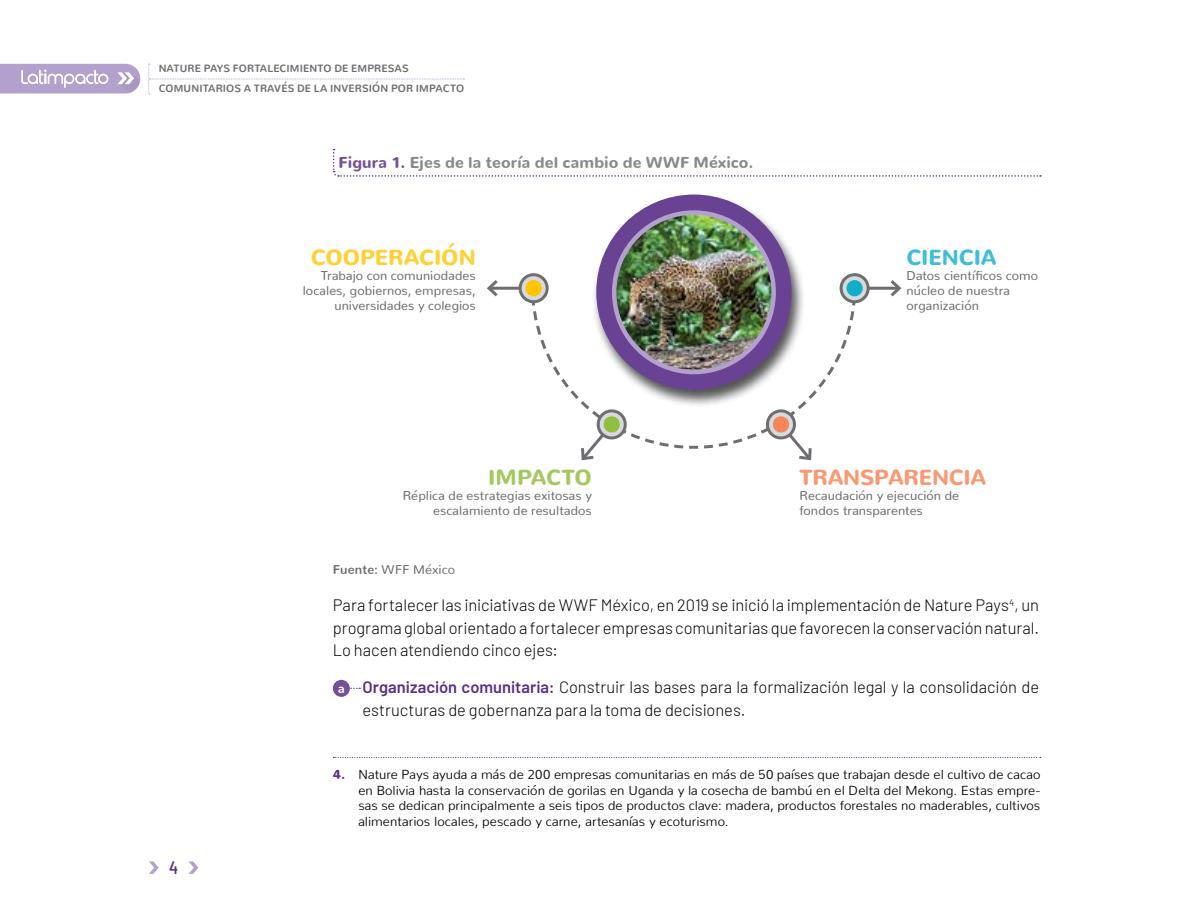
<style>
.page{position:relative;width:1188px;height:918px;background:#fff}
.page>*{position:absolute;margin:0;border:0;box-sizing:border-box;transform-origin:0 0}
.t1{font:900 21.75px "Nunito";letter-spacing:-.01em;color:#f79b75}
.t2{font:900 21.75px "Nunito";color:#ffd135}
.t3{font:900 21.75px "Nunito";letter-spacing:-.005em;color:#41bed6}
.t4{font:900 21.75px "Nunito";letter-spacing:-.005em;color:#a4c961}
.t5{font:500 semi-condensed 18px "Barlow";color:#5a2d88}
.t6{font:300 16.5px/22.5px "Barlow";color:#000;text-align:justify}
.t7{font:900 15.75px "Nunito";letter-spacing:.01em;color:#888a8c}
.t8{font:300 13.05px/15.6px "Nunito";letter-spacing:.005em;color:#000;text-align:justify}
.t9{font:12.75px/15px "Nunito";letter-spacing:.005em;color:#6d6e71}
.t10{font:700 10.5px/19.5px "Nunito";letter-spacing:.01em;color:#6d6e71}
.s1{color:#735099}
.s2{font-weight:700}
.s3{font-family:"Nunito";font-weight:800;font-size:12.75px;color:#fff}
.s4{font-weight:600;color:#5a2d88}
.s5{font-weight:900;color:#5a2d88}
</style>
<div class="page">
<svg style="left:189px;top:861px;width:9px;height:13px"></svg>
<svg style="left:149px;top:861px;width:10px;height:13px"></svg>
<svg style="left:0;top:64px;width:140px;height:30px;background:#beaed4"></svg>
<svg style="left:148px;top:64px;width:316px;height:31px"></svg>
<div style="left:333px;top:680px;width:17px;height:17px;background:#735099;border-radius:50%"></div>
<svg style="left:333px;top:149px;width:708px;height:28px"></svg>
<div style="left:590px;top:193px;width:216px;height:216px;background:#000;opacity:.75"></div>
<svg style="left:596px;top:195px;width:196px;height:195px;background:#6f4998"></svg>
<svg style="left:841px;top:275px;width:27px;height:27px"></svg>
<div style="left:840px;top:273px;width:30px;height:30px;border:3px solid #6d6e71;border-radius:50%"></div>
<div style="left:846px;top:280px;width:17px;height:16px;background:#11aecc;border-radius:50%"></div>
<hr style="left:867px;top:287px;width:32px;height:3px;background:#6d6e71">
<svg style="left:887px;top:280px;width:15px;height:17px"></svg>
<svg style="left:520px;top:275px;width:27px;height:27px"></svg>
<div style="left:519px;top:273px;width:30px;height:30px;border:3px solid #6d6e71;border-radius:50%"></div>
<div style="left:525px;top:280px;width:17px;height:16px;background:#ffc502;border-radius:50%"></div>
<hr style="left:489px;top:287px;width:32px;height:3px;background:#6d6e71">
<svg style="left:487px;top:280px;width:14px;height:17px"></svg>
<svg style="left:530px;top:293px;width:159px;height:168px"></svg>
<svg style="left:701px;top:290px;width:157px;height:171px"></svg>
<img style="left:614px;top:213px;width:160px;height:159px;border-radius:80px">
<div style="left:612px;top:210px;width:164px;height:164px;border:4px solid #b3a0cd;border-radius:50%"></div>
<svg style="left:333px;top:757px;width:708px;height:1px"></svg>
<p class="t10" style="left:159px;top:58px;width:307px">NATURE PAYS FORTALECIMIENTO DE EMPRESAS<br>COMUNITARIOS A TRAVÉS DE LA INVERSIÓN POR IMPACTO</p>
<p class="t7" style="left:339px;top:148px;width:416px"><span class="s1">Figura 1.</span> Ejes de la teoría del cambio de WWF México.</p>
<h1 class="t2" style="left:311px;top:237px;width:166px">COOPERACIÓN</h1>
<p class="t9" style="left:303px;top:267px;width:175px;text-align:right">Trabajo con comuniodades locales, gobiernos, empresas, universidades y colegios</p>
<h1 class="t3" style="left:907px;top:237px;width:92px">CIENCIA</h1>
<p class="t9" style="left:907px;top:267px;width:133px">Datos científicos como núcleo de nuestra organización</p>
<h1 class="t4" style="left:488px;top:457px;width:105px">IMPACTO</h1>
<p class="t9" style="left:403px;top:486px;width:191px;text-align:right">Réplica de estrategias exitosas y escalamiento de resultados</p>
<h1 class="t1" style="left:799px;top:457px;width:189px">TRANSPARENCIA</h1>
<p class="t9" style="left:799px;top:486px;width:161px">Recaudación y ejecución de fondos transparentes</p>
<p class="t9" style="left:333px;top:560px;width:124px"><span class="s2">Fuente:</span> WFF México</p>
<p class="t6" style="left:333px;top:593px;width:708px">Para fortalecer las iniciativas de WWF México, en 2019 se inició la implementación de Nature Pays<sup>4</sup>, un programa global orientado a fortalecer empresas comunitarias que favorecen la conservación natural.<br>Lo hacen atendiendo cinco ejes:</p>
<p class="t6" style="left:363px;top:675px;width:678px;text-indent:-24px"><span class="s3">a</span> <span class="s4">Organización comunitaria:</span> Construir las bases para la formalización legal y la consolidación de estructuras de gobernanza para la toma de decisiones.</p>
<h2 class="t5" style="left:169px;top:856px;width:10px">4</h2>
<p class="t8" style="left:358px;top:766px;width:684px;text-indent:-25px"><span class="s5">4.</span> Nature Pays ayuda a más de 200 empresas comunitarias en más de 50 países que trabajan desde el cultivo de cacao en Bolivia hasta la conservación de gorilas en Uganda y la cosecha de bambú en el Delta del Mekong. Estas empre&shy;sas se dedican principalmente a seis tipos de productos clave: madera, productos forestales no maderables, cultivos alimentarios locales, pescado y carne, artesanías y ecoturismo.</p>
</div>
